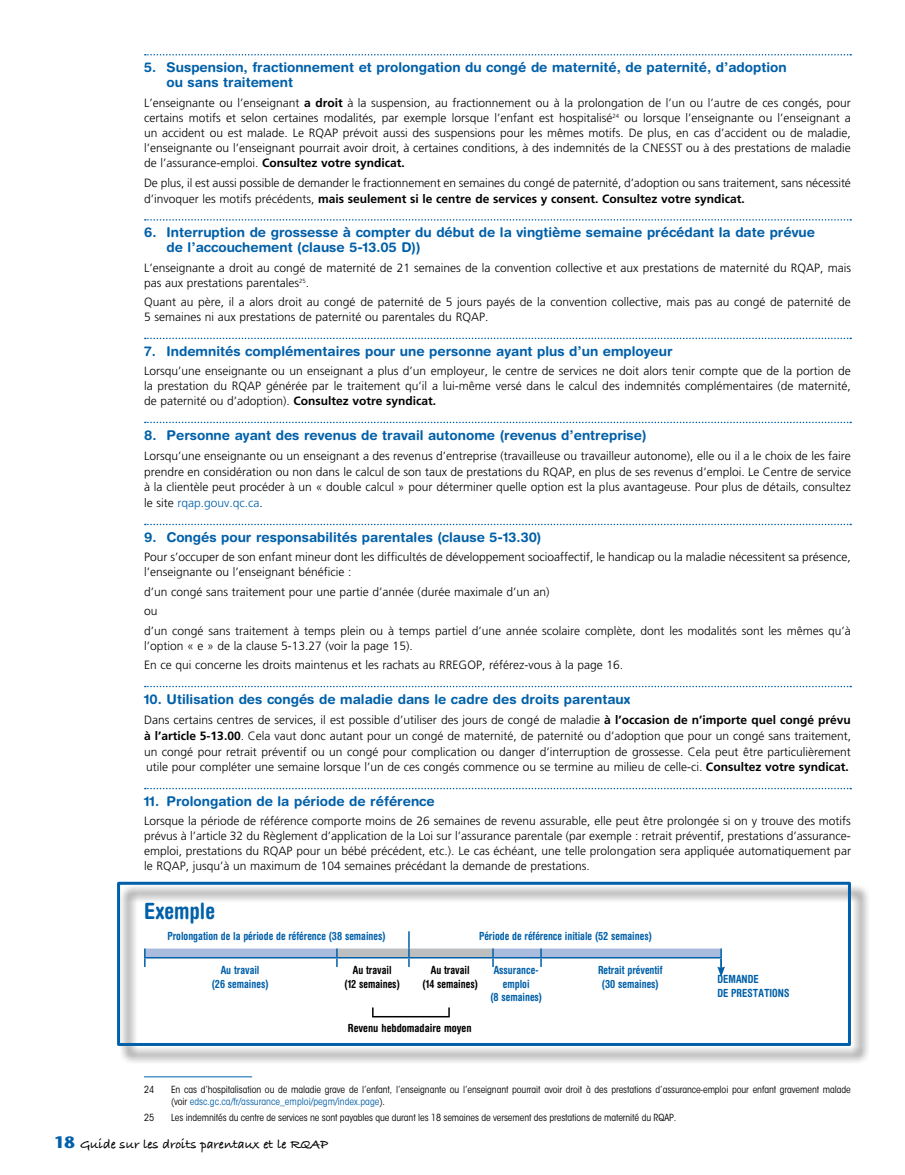
<style>
.page{position:relative;width:905px;height:1175px;background:#fff}
.page>*{position:absolute;margin:0;border:0;box-sizing:border-box;transform-origin:0 0}
.courant{font:700 condensed 22.5px "Helvetica Rounded LT Std";color:#0060a9}
._1_1{font:700 13.5px/15px "Helvetica Rounded LT Std";color:#0060a9}
.t1{font:700 13.5px "Bradley Hand ITCTT";color:#000}
.courant-2{font:300 12px/15px "Frutiger LT Std";color:#000;text-align:justify}
.new_tableau{font:700 condensed 11.25px "Helvetica Rounded LT Std";color:#0060a9;scale:.95 1}
.new_tableau-2{font:700 condensed 11.25px "Helvetica Rounded LT Std";color:#000;scale:.95 1}
.new_tableau-3{font:700 condensed 11.25px "Helvetica Rounded LT Std";color:#000}
.NEW_PETITE_NOTE{font:condensed 9.75px/11.7px "ITC Avant Garde Std";letter-spacing:-.01em;color:#000}
.s1{font-weight:700}
.s2{color:#0060a9}
.s3{font-family:"Stone Sans Std";font-size:16.5px;color:#0060a9}
</style>
<div class="page">
<svg style="left:145px;top:54px;width:706px;height:2px"></svg>
<svg style="left:145px;top:219px;width:706px;height:1px"></svg>
<svg style="left:145px;top:338px;width:706px;height:1px"></svg>
<svg style="left:145px;top:422px;width:706px;height:1px"></svg>
<svg style="left:145px;top:524px;width:706px;height:1px"></svg>
<svg style="left:145px;top:686px;width:706px;height:1px"></svg>
<svg style="left:145px;top:788px;width:706px;height:1px"></svg>
<div style="left:119px;top:883px;width:751px;height:182px;background:#000;opacity:.75"></div>
<div style="left:117px;top:881px;width:733px;height:165px;border:3px solid #0060a9"></div>
<svg style="left:144px;top:931px;width:581px;height:46px"></svg>
<hr style="left:144px;top:1076px;width:108px;height:1px;background:#0060a9">
<p class="_1_1" style="left:166px;top:59px;width:621px;text-indent:-22px">5. Suspension, fractionnement et prolongation du congé de maternité, de paternité, d’adoption ou sans traitement</p>
<p class="courant-2" style="left:144px;top:95px;width:708px">L’enseignante ou l’enseignant <span class="s1">a droit</span> à la suspension, au fractionnement ou à la prolongation de l’un ou l’autre de ces congés, pour certains motifs et selon certaines modalités, par exemple lorsque l’enfant est hospitalisé<sup>24</sup> ou lorsque l’enseignante ou l’enseignant a un accident ou est malade. Le RQAP prévoit aussi des suspensions pour les mêmes motifs. De plus, en cas d’accident ou de maladie, l’enseignante ou l’enseignant pourrait avoir droit, à certaines conditions, à des indemnités de la CNESST ou à des prestations de maladie de l’assurance-emploi. <span class="s1">Consultez votre syndicat.</span></p>
<p class="courant-2" style="left:144px;top:175px;width:708px;line-height:15.8px">De plus, il est aussi possible de demander le fractionnement en semaines du congé de paternité, d’adoption ou sans traitement, sans nécessité d’invoquer les motifs précédents, <span class="s1">mais seulement si le centre de services y consent. Consultez votre syndicat.</span></p>
<p class="_1_1" style="left:166px;top:224px;width:650px;text-indent:-22px">6. Interruption de grossesse à compter du début de la vingtième semaine précédant la date prévue de l’accouchement (clause 5-13.05 D))</p>
<p class="courant-2" style="left:144px;top:260px;width:708px">L’enseignante a droit au congé de maternité de 21 semaines de la convention collective et aux prestations de maternité du RQAP, mais pas aux prestations parentales<sup>25</sup>.</p>
<p class="courant-2" style="left:144px;top:295px;width:708px">Quant au père, il a alors droit au congé de paternité de 5 jours payés de la convention collective, mais pas au congé de paternité de<br>5 semaines ni aux prestations de paternité ou parentales du RQAP.</p>
<p class="_1_1" style="left:144px;top:343px;width:530px">7. Indemnités complémentaires pour une personne ayant plus d’un employeur</p>
<p class="courant-2" style="left:144px;top:364px;width:708px">Lorsqu’une enseignante ou un enseignant a plus d’un employeur, le centre de services ne doit alors tenir compte que de la portion de la prestation du RQAP générée par le traitement qu’il a lui-même versé dans le calcul des indemnités complémentaires (de maternité, de paternité ou d’adoption). <span class="s1">Consultez votre syndicat.</span></p>
<p class="_1_1" style="left:144px;top:427px;width:504px">8. Personne ayant des revenus de travail autonome (revenus d’entreprise)</p>
<p class="courant-2" style="left:144px;top:448px;width:708px;line-height:15.8px">Lorsqu’une enseignante ou un enseignant a des revenus d’entreprise (travailleuse ou travailleur autonome), elle ou il a le choix de les faire prendre en considération ou non dans le calcul de son taux de prestations du RQAP, en plus de ses revenus d’emploi. Le Centre de service à la clientèle peut procéder à un « double calcul » pour déterminer quelle option est la plus avantageuse. Pour plus de détails, consultez le site <span class="s2">rqap.gouv.qc.ca</span>.</p>
<p class="_1_1" style="left:144px;top:529px;width:399px">9. Congés pour responsabilités parentales (clause 5-13.30)</p>
<p class="courant-2" style="left:144px;top:550px;width:708px">Pour s’occuper de son enfant mineur dont les difficultés de développement socioaffectif, le handicap ou la maladie nécessitent sa présence, l’enseignante ou l’enseignant bénéficie :</p>
<p class="courant-2" style="left:144px;top:584px;width:407px">d’un congé sans traitement pour une partie d’année (durée maximale d’un an)</p>
<p class="courant-2" style="left:144px;top:604px;width:15px">ou</p>
<p class="courant-2" style="left:144px;top:623px;width:708px">d’un congé sans traitement à temps plein ou à temps partiel d’une année scolaire complète, dont les modalités sont les mêmes qu’à l’option « e » de la clause 5-13.27 (voir la page 15).</p>
<p class="courant-2" style="left:144px;top:658px;width:480px">En ce qui concerne les droits maintenus et les rachats au RREGOP, référez-vous à la page 16.</p>
<p class="_1_1" style="left:144px;top:691px;width:488px">10. Utilisation des congés de maladie dans le cadre des droits parentaux</p>
<p class="courant-2" style="left:144px;top:712px;width:708px;line-height:15.8px">Dans certains centres de services, il est possible d’utiliser des jours de congé de maladie <span class="s1">à l’occasion de n’importe quel congé prévu à l’article 5-13.00</span>. Cela vaut donc autant pour un congé de maternité, de paternité ou d’adoption que pour un congé sans traitement, un congé pour retrait préventif ou un congé pour complication ou danger d’interruption de grossesse. Cela peut être particulièrement utile pour compléter une semaine lorsque l’un de ces congés commence ou se termine au milieu de celle-ci. <span class="s1">Consultez votre syndicat.</span></p>
<p class="_1_1" style="left:144px;top:793px;width:292px">11. Prolongation de la période de référence</p>
<p class="courant-2" style="left:144px;top:814px;width:708px">Lorsque la période de référence comporte moins de 26 semaines de revenu assurable, elle peut être prolongée si on y trouve des motifs prévus à l’article 32 du Règlement d’application de la Loi sur l’assurance parentale (par exemple : retrait préventif, prestations d’assurance&shy;emploi, prestations du RQAP pour un bébé précédent, etc.). Le cas échéant, une telle prolongation sera appliquée automatiquement par le RQAP, jusqu’à un maximum de 104 semaines précédant la demande de prestations.</p>
<p class="courant" style="left:144px;top:897px;width:72px">Exemple</p>
<p class="new_tableau" style="left:167px;top:928px;width:231px">Prolongation de la période de référence (38 semaines)</p>
<p class="new_tableau" style="left:479px;top:928px;width:183px">Période de référence initiale (52 semaines)</p>
<p class="new_tableau" style="left:221px;top:963px;width:42px">Au travail</p>
<p class="new_tableau-2" style="left:353px;top:963px;width:42px">Au travail</p>
<p class="new_tableau-2" style="left:431px;top:963px;width:42px">Au travail</p>
<p class="new_tableau" style="left:493px;top:963px;width:49px">Assurance-</p>
<p class="new_tableau" style="left:598px;top:963px;width:69px">Retrait préventif</p>
<p class="new_tableau" style="left:717px;top:972px;width:45px">DEMANDE</p>
<p class="new_tableau" style="left:212px;top:977px;width:61px">(26 semaines)</p>
<p class="new_tableau-2" style="left:344px;top:977px;width:60px">(12 semaines)</p>
<p class="new_tableau-2" style="left:422px;top:977px;width:60px">(14 semaines)</p>
<p class="new_tableau" style="left:503px;top:977px;width:30px">emploi</p>
<p class="new_tableau" style="left:602px;top:977px;width:61px">(30 semaines)</p>
<p class="new_tableau" style="left:717px;top:986px;width:77px">DE PRESTATIONS</p>
<p class="new_tableau" style="left:490px;top:990px;width:56px">(8 semaines)</p>
<p class="new_tableau-3" style="left:348px;top:1021px;width:125px">Revenu hebdomadaire moyen</p>
<p class="NEW_PETITE_NOTE" style="left:144px;top:1083px;width:12px">24</p>
<p class="NEW_PETITE_NOTE" style="left:171px;top:1083px;width:681px">En cas d’hospitalisation ou de maladie grave de l’enfant, l’enseignante ou l’enseignant pourrait avoir droit à des prestations d’assurance-emploi pour enfant gravement malade (voir <span class="s2">edsc.gc.ca/fr/assurance_emploi/pegm/index.page</span>).</p>
<p class="NEW_PETITE_NOTE" style="left:144px;top:1111px;width:12px">25</p>
<p class="NEW_PETITE_NOTE" style="left:171px;top:1111px;width:506px">Les indemnités du centre de services ne sont payables que durant les 18 semaines de versement des prestations de maternité du RQAP.</p>
<p class="t1" style="left:54px;top:1133px;width:275px"><span class="s3">18</span> Guide sur les droits parentaux et le RQAP</p>
</div>
